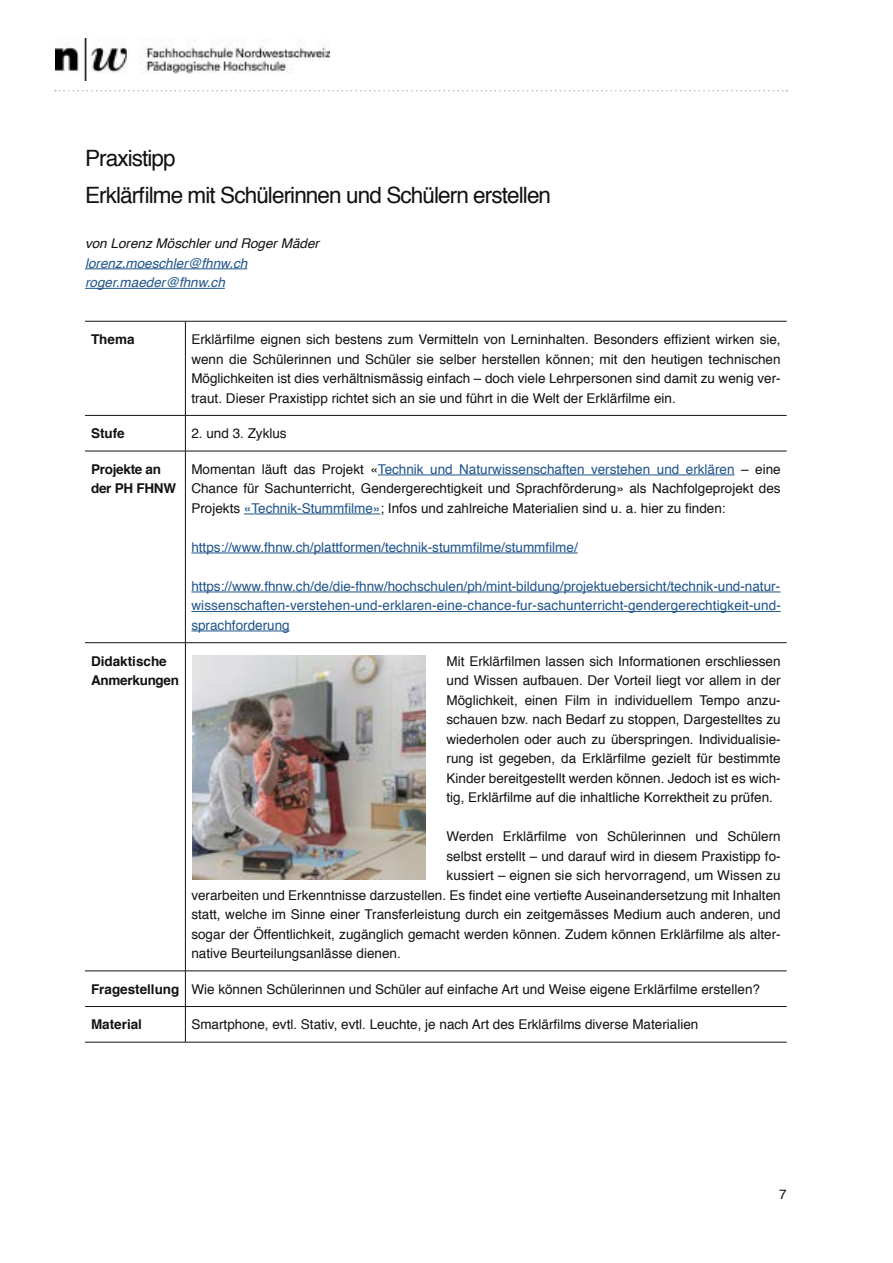
<style>
.page{position:relative;width:893px;height:1263px;background:#fff}
.page>*{position:absolute;margin:0;border:0;box-sizing:border-box;transform-origin:0 0}
.t1{font:22.5px/37.5px "Helvetica";letter-spacing:-.04em;color:#121212}
.t2{font:13.5px/19.5px "Helvetica";color:#121212;text-align:justify}
.t3{font:13.5px/19.5px "Helvetica";color:#1f548a;text-align:justify}
.t4{font:italic 13.5px/19.5px "Helvetica";color:#1f548a}
.t5{font:700 13.5px/19.5px "Helvetica";color:#121212}
.t6{font:italic 13.5px "Helvetica";color:#121212}
.t7{font:700 13.5px/19.5px "Helvetica";letter-spacing:-.02em;color:#121212}
.s1{color:#1f548a}
.s2{font-weight:700}
</style>
<div class="page">
<svg style="left:55px;top:90px;width:732px;height:1px"></svg>
<img style="left:55px;top:38px;width:275px;height:43px">
<hr style="left:85px;top:268px;width:162px;height:1px;background:#1f548a">
<hr style="left:85px;top:288px;width:140px;height:1px;background:#1f548a">
<hr style="left:85px;top:321px;width:100px;height:1px;background:#121212">
<hr style="left:185px;top:321px;width:602px;height:1px;background:#121212">
<hr style="left:185px;top:321px;width:1px;height:94px;background:#121212">
<hr style="left:85px;top:415px;width:100px;height:1px;background:#121212">
<hr style="left:185px;top:415px;width:602px;height:1px;background:#121212">
<hr style="left:185px;top:416px;width:1px;height:35px;background:#121212">
<hr style="left:85px;top:451px;width:100px;height:1px;background:#121212">
<hr style="left:85px;top:642px;width:100px;height:1px;background:#121212">
<hr style="left:85px;top:971px;width:100px;height:1px;background:#121212">
<hr style="left:185px;top:971px;width:602px;height:1px;background:#121212">
<hr style="left:185px;top:971px;width:1px;height:35px;background:#121212">
<hr style="left:85px;top:1006px;width:100px;height:1px;background:#121212">
<hr style="left:185px;top:1006px;width:602px;height:1px;background:#121212">
<hr style="left:185px;top:1007px;width:1px;height:35px;background:#121212">
<hr style="left:85px;top:1042px;width:100px;height:1px;background:#121212">
<hr style="left:185px;top:1042px;width:602px;height:1px;background:#121212">
<hr style="left:185px;top:451px;width:602px;height:1px;background:#121212">
<hr style="left:185px;top:451px;width:1px;height:191px;background:#121212">
<hr style="left:185px;top:642px;width:602px;height:1px;background:#121212">
<hr style="left:185px;top:643px;width:1px;height:328px;background:#121212">
<hr style="left:378px;top:475px;width:357px;height:1px;background:#1f548a">
<hr style="left:244px;top:514px;width:136px;height:1px;background:#1f548a">
<hr style="left:191px;top:553px;width:387px;height:1px;background:#1f548a">
<hr style="left:191px;top:592px;width:590px;height:1px;background:#1f548a">
<hr style="left:191px;top:611px;width:590px;height:1px;background:#1f548a">
<hr style="left:191px;top:631px;width:99px;height:1px;background:#1f548a">
<img style="left:192px;top:655px;width:233px;height:224px">
<h1 class="t1" style="left:85px;top:140px;width:468px">Praxistipp<br>Erklärfilme mit Schülerinnen und Schülern erstellen</h1>
<p class="t6" style="left:85px;top:233px;width:236px">von Lorenz Möschler und Roger Mäder</p>
<p class="t4" style="left:85px;top:254px;width:164px">lorenz.moeschler@fhnw.ch roger.maeder@fhnw.ch</p>
<p class="t5" style="left:91px;top:330px;width:45px">Thema</p>
<p class="t2" style="left:191px;top:330px;width:591px">Erklärfilme eignen sich bestens zum Vermitteln von Lerninhalten. Besonders effizient wirken sie, wenn die Schülerinnen und Schüler sie selber herstellen können; mit den heutigen technischen Möglichkeiten ist dies verhältnismässig einfach – doch viele Lehrpersonen sind damit zu wenig ver&shy;traut. Dieser Praxistipp richtet sich an sie und führt in die Welt der Erklärfilme ein.</p>
<p class="t5" style="left:91px;top:424px;width:35px">Stufe</p>
<p class="t2" style="left:191px;top:424px;width:97px">2. und 3. Zyklus</p>
<p class="t7" style="left:91px;top:460px;width:87px">Projekte an der PH FHNW</p>
<p class="t2" style="left:191px;top:460px;width:591px">Momentan läuft das Projekt «<span class="s1">Technik und Naturwissenschaften verstehen und erklären</span> – eine Chance für Sachunterricht, Gendergerechtigkeit und Sprachförderung» als Nachfolgeprojekt des Projekts <span class="s1">«Technik-Stummfilme»</span>; Infos und zahlreiche Materialien sind u. a. hier zu finden:</p>
<p class="t3" style="left:191px;top:538px;width:388px">https://www.fhnw.ch/plattformen/technik-stummfilme/stummfilme/</p>
<p class="t3" style="left:191px;top:577px;width:591px">https://www.fhnw.ch/de/die-fhnw/hochschulen/ph/mint-bildung/projektuebersicht/technik-und-natur&shy;wissenschaften-verstehen-und-erklaren-eine-chance-fur-sachunterricht-gendergerechtigkeit-und&shy;sprachforderung</p>
<p class="t5" style="left:91px;top:651px;width:90px">Didaktische<br>Anmerkungen</p>
<p class="t2" style="left:447px;top:651px;width:336px">Mit Erklärfilmen lassen sich Informationen erschliessen und Wissen aufbauen. Der Vorteil liegt vor allem in der Möglichkeit, einen Film in individuellem Tempo anzu&shy;schauen bzw. nach Bedarf zu stoppen, Dargestelltes zu wiederholen oder auch zu überspringen. Individualisie&shy;rung ist gegeben, da Erklärfilme gezielt für bestimmte Kinder bereitgestellt werden können. Jedoch ist es wich&shy;tig, Erklärfilme auf die inhaltliche Korrektheit zu prüfen.</p>
<p class="t2" style="left:447px;top:827px;width:336px">Werden Erklärfilme von Schülerinnen und Schülern</p>
<p class="t2" style="left:447px;top:846px;width:336px">selbst erstellt – und darauf wird in diesem Praxistipp fo-</p>
<p class="t2" style="left:447px;top:866px;width:336px">kussiert – eignen sie sich hervorragend, um Wissen zu</p>
<p class="t2" style="left:191px;top:885px;width:591px">verarbeiten und Erkenntnisse darzustellen. Es findet eine vertiefte Auseinandersetzung mit Inhalten</p>
<p class="t2" style="left:191px;top:905px;width:591px">statt, welche im Sinne einer Transferleistung durch ein zeitgemässes Medium auch anderen, und</p>
<p class="t2" style="left:191px;top:924px;width:591px">sogar der Öffentlichkeit, zugänglich gemacht werden können. Zudem können Erklärfilme als alter-</p>
<p class="t2" style="left:191px;top:944px;width:211px">native Beurteilungsanlässe dienen.</p>
<p class="t2" style="left:91px;top:979px;width:670px"><span class="s2">Fragestellung</span> Wie können Schülerinnen und Schüler auf einfache Art und Weise eigene Erklärfilme erstellen?</p>
<p class="t5" style="left:91px;top:1015px;width:53px">Material</p>
<p class="t2" style="left:191px;top:1015px;width:508px">Smartphone, evtl. Stativ, evtl. Leuchte, je nach Art des Erklärfilms diverse Materialien</p>
<p class="t2" style="left:779px;top:1185px;width:9px">7</p>
</div>
